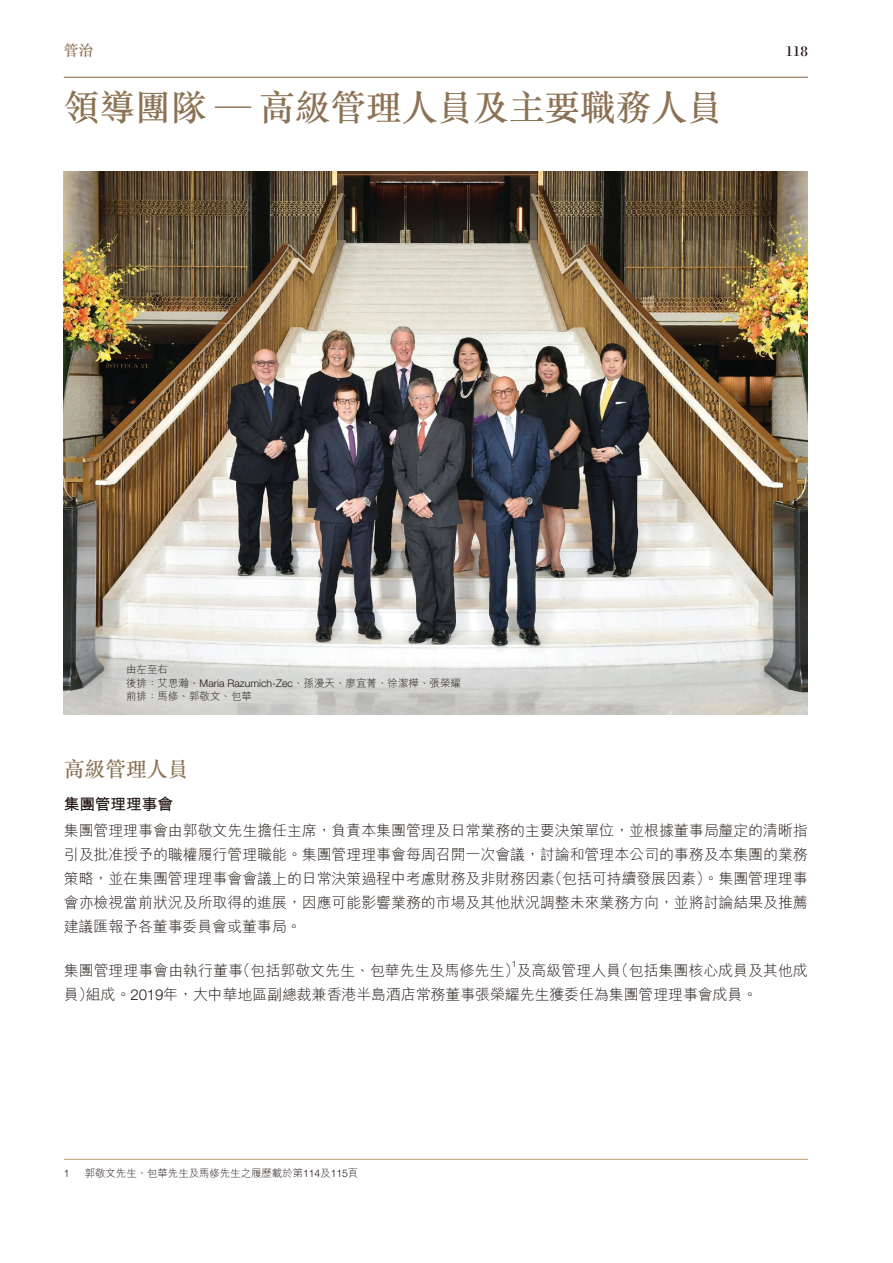
<style>
.page{position:relative;width:893px;height:1263px;background:#fff}
.page>*{position:absolute;margin:0;border:0;box-sizing:border-box;transform-origin:0 0}
.t1{font:500 36px "M Sung HK";letter-spacing:-.01em;color:#8c7254}
.t2{font:500 21px "M Sung HK";letter-spacing:-.01em;color:#8c7254}
.t3{font:700 15.75px "M Hei HK";letter-spacing:-.01em;color:#231916}
.t4{font:300 15px/24px "M Hei HK";letter-spacing:-.01em;color:#231916;text-align:justify}
.t5{font:15px "Bodoni Std";color:#231916}
.t6{font:500 15px "M Sung HK";color:#8c7254}
.t7{font:300 10.5px/13.5px "M Hei HK";color:#231916}
.t8{font:300 10.5px "Helvetica Neue LT Std";color:#231916}
.t9{font:300 8.7px "Helvetica Neue LT Std";color:#231916}
.s1{font-family:"Helvetica Neue LT Std"}
</style>
<div class="page">
<hr style="left:64px;top:77px;width:744px;height:1px;background:#8c7254">
<img style="left:64px;top:171px;width:744px;height:544px">
<hr style="left:64px;top:1159px;width:744px;height:1px;background:#b89b70">
<p class="t6" style="left:64px;top:40px;width:31px">管治</p>
<p class="t5" style="left:785px;top:42px;width:24px">118</p>
<h1 class="t1" style="left:64px;top:83px;width:661px">領導團隊 — 高級管理人員及主要職務人員</h1>
<p class="t7" style="left:126px;top:662px;width:336px">由左至右<br>後排：艾思瀚、<span class="s1">Maria Razumich-Zec</span>、孫漫天、廖宜菁、徐潔樺、張榮耀前排：馬修、郭敬文、包華</p>
<h2 class="t2" style="left:64px;top:755px;width:126px">高級管理人員</h2>
<p class="t3" style="left:64px;top:793px;width:111px">集團管理理事會</p>
<p class="t4" style="left:64px;top:818px;width:746px">集團管理理事會由郭敬文先生擔任主席，負責本集團管理及日常業務的主要決策單位，並根據董事局釐定的清晰指引及批准授予的職權履行管理職能。集團管理理事會每周召開一次會議，討論和管理本公司的事務及本集團的業務策略，並在集團管理理事會會議上的日常決策過程中考慮財務及非財務因素（包括可持續發展因素）。集團管理理事會亦檢視當前狀況及所取得的進展，因應可能影響業務的市場及其他狀況調整未來業務方向，並將討論結果及推薦建議匯報予各董事委員會或董事局。</p>
<p class="t4" style="left:64px;top:958px;width:457px">集團管理理事會由執行董事（包括郭敬文先生、包華先生及馬修先生）</p>
<p class="t9" style="left:512px;top:959px;width:6px">1</p>
<p class="t4" style="left:64px;top:958px;width:746px;text-indent:453px">及高級管理人員（包括集團核心成員及其他成員）組成。<span class="s1">2019</span>年，大中華地區副總裁兼香港半島酒店常務董事張榮耀先生獲委任為集團管理理事會成員。</p>
<p class="t8" style="left:64px;top:1166px;width:7px">1</p>
<p class="t7" style="left:85px;top:1165px;width:275px">郭敬文先生、包華先生及馬修先生之履歷載於第<span class="s1">114</span>及<span class="s1">115</span>頁</p>
</div>
